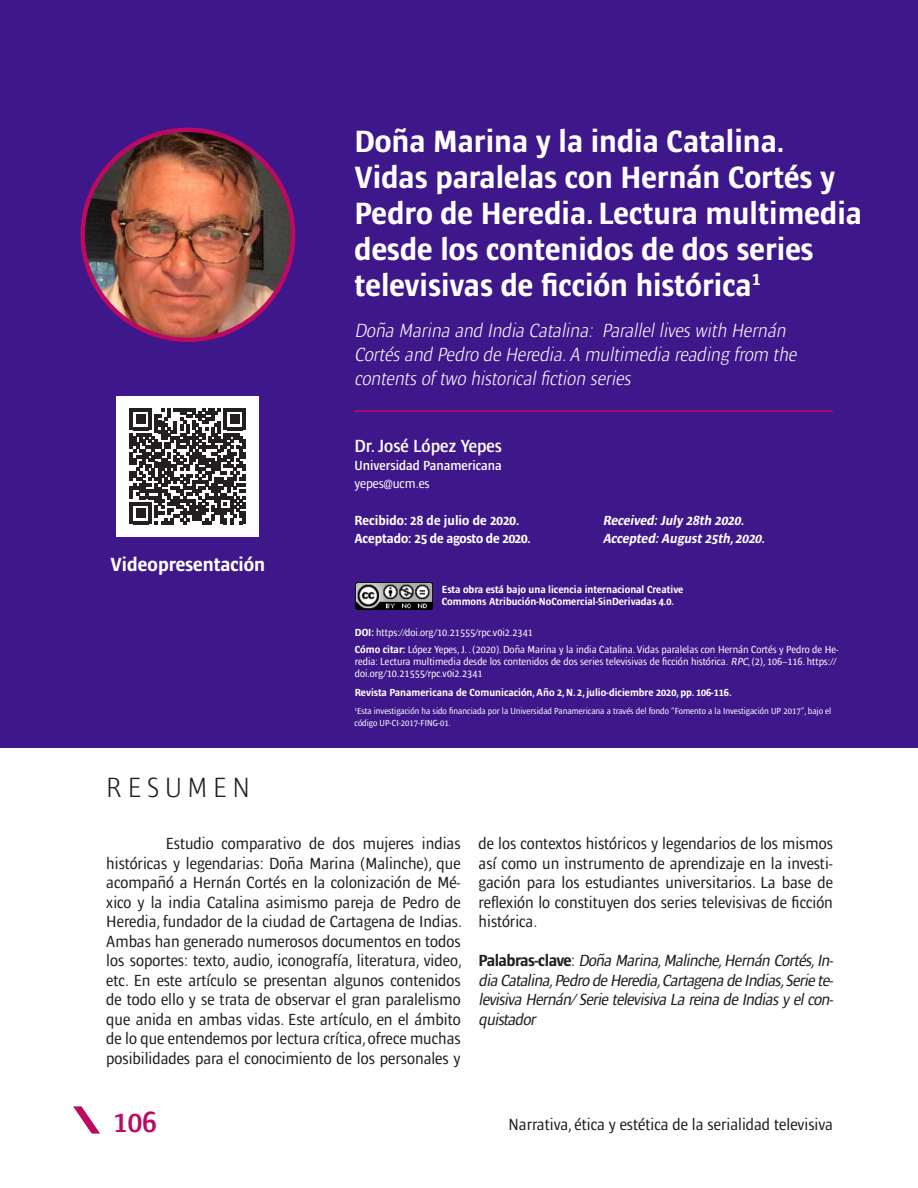
<style>
.page{position:relative;width:918px;height:1188px;background:#fff}
.page>*{position:absolute;margin:0;border:0;box-sizing:border-box;transform-origin:0 0}
.Título_artículo_blan{font:700 condensed 31.5px/36px "Ardoise Std";color:#fff}
.t1{font:600 condensed 30px "Ardoise Std";color:#bc0a62}
.Resumen{font:300 condensed 28.5px "Ardoise Std";letter-spacing:.2em;color:#231f20}
.Título_artículo_-_EN{font:italic 300 condensed 19.5px/24px "Ardoise Std";color:#fff}
.Texto_interactivo{font:700 condensed 19.5px "Ardoise Std";color:#fff}
.Autor_interno{font:600 condensed 18px "Ardoise Std";color:#fff}
.Contenido_con_sangrí{font:condensed 16.5px/19.5px "Ardoise Std";color:#231f20;text-align:justify}
.t2{font:italic condensed 16.5px/19.5px "Ardoise Std";color:#231f20;text-align:justify}
.Fechas{font:italic 700 condensed 13.5px "Ardoise Std";color:#fff}
.Fechas-2{font:700 condensed 13.5px "Ardoise Std";letter-spacing:-.02em;color:#fff}
.Fechas-3{font:700 condensed 13.5px "Ardoise Std";color:#fff}
.Universidad{font:600 condensed 13.5px "Ardoise Std";color:#fff}
.Correo_autor{font:condensed 13.5px "Ardoise Std";color:#fff}
.Cómo_citar{font:condensed 10.5px/12px "Ardoise Std";color:#fff}
.Cómo_citar-2{font:700 condensed 10.5px/12px "Ardoise Std";color:#fff}
.Correo_autor-2{font:condensed 9px/12px "Ardoise Std";color:#fff}
.s1{font-weight:700}
.s2{font-style:italic}
.s3{font-weight:700;font-style:normal}
.s4{font-style:normal}
</style>
<div class="page">
<div style="left:0;top:0;width:918px;height:747px;background:#3e178b"></div>
<hr style="left:355px;top:410px;width:478px;height:2px;background:#bc0a62">
<div style="left:117px;top:397px;width:142px;height:140px;background:#fff"></div>
<svg style="left:130px;top:408px;width:116px;height:116px"></svg>
<img style="left:83px;top:130px;width:210px;height:210px;border-radius:105px">
<img style="left:355px;top:582px;width:78px;height:28px">
<svg style="left:73px;top:1106px;width:27px;height:28px"></svg>
<p class="Título_artículo_blan" style="left:355px;top:123px;width:509px">Doña Marina y la india Catalina.<br>Vidas paralelas con Hernán Cortés y Pedro de Heredia. Lectura multimedia desde los contenidos de dos series televisivas de ficción histórica<sup>1</sup></p>
<p class="Título_artículo_-_EN" style="left:355px;top:318px;width:447px">Doña Marina and India Catalina: Parallelliveswith Hernán<br>Cortésand Pedro de Heredia.A multimedia reading from the contentsof two historicalfiction series</p>
<p class="Texto_interactivo" style="left:111px;top:553px;width:156px">Videopresentación</p>
<p class="Autor_interno" style="left:355px;top:436px;width:149px">Dr. José López Yepes</p>
<p class="Universidad" style="left:355px;top:458px;width:149px">Universidad Panamericana</p>
<p class="Correo_autor" style="left:355px;top:476px;width:77px">yepes@ucm.es</p>
<p class="Fechas-3" style="left:355px;top:512px;width:166px">Recibido: 28 de julio de 2020.</p>
<p class="Fechas-2" style="left:355px;top:530px;width:178px">Aceptado: 25 de agosto de 2020.</p>
<p class="Fechas" style="left:603px;top:512px;width:145px">Received:July 28th 2020.</p>
<p class="Fechas" style="left:603px;top:530px;width:166px">Accepted:August25th, 2020.</p>
<p class="Cómo_citar-2" style="left:442px;top:583px;width:243px">Esta obra está bajo una licencia internacional Creative<br>Commons Atribución-NoComercial-SinDerivadas 4.0.</p>
<p class="Cómo_citar" style="left:355px;top:626px;width:180px"><span class="s1">DOI:</span> https://doi.org/10.21555/rpc.v0i2.2341</p>
<p class="Cómo_citar" style="left:355px;top:643px;width:485px"><span class="s1">Cómo citar:</span> López Yepes, J. . (2020). Doña Marina y la india Catalina. Vidas paralelas con Hernán Cortés y Pedro de He&shy;redia: Lectura multimedia desde los contenidos de dos series televisivas de ficción histórica. <span class="s2">RPC</span>, (2), 106–116. https:// doi.org/10.21555/rpc.v0i2.2341</p>
<p class="Cómo_citar-2" style="left:355px;top:686px;width:378px">Revista Panamericana de Comunicación, Año 2, N. 2, julio-diciembre 2020, pp. 106-116.</p>
<p class="Correo_autor-2" style="left:355px;top:705px;width:478px"><sup>1</sup>Esta investigación ha sido financiada por la Universidad Panamericana a través del fondo “Fomento a la Investigación UP 2017”, bajo el código UP-CI-2017-FING-01.</p>
<p class="Resumen" style="left:106px;top:771px;width:145px">RESUMEN</p>
<p class="Contenido_con_sangrí" style="left:106px;top:834px;width:357px;text-indent:60px">Estudio comparativo de dos mujeres indias históricas y legendarias: Doña Marina (Malinche), que acompañó a Hernán Cortés en la colonización de Mé&shy;xico y la india Catalina asimismo pareja de Pedro de Heredia, fundador de la ciudad de Cartagena de Indias.<br>Ambas han generado numerosos documentos en todos los soportes: texto, audio, iconografía, literatura, video, etc. En este artículo se presentan algunos contenidos de todo ello y se trata de observar el gran paralelismo que anida en ambas vidas. Este artículo, en el ámbito de lo que entendemos por lectura crítica, ofrece muchas posibilidades para el conocimiento de los personales y</p>
<p class="Contenido_con_sangrí" style="left:479px;top:834px;width:356px">de los contextos históricos y legendarios de los mismos así como un instrumento de aprendizaje en la investi&shy;gación para los estudiantes universitarios. La base de reflexión lo constituyen dos series televisivas de ficción histórica.</p>
<p class="t2" style="left:479px;top:951px;width:359px"><span class="s3">Pa l a b ra s- c l a ve</span> <span class="s4">:</span> Doña Marina,Malinche,Hernán Cortés,In&shy;dia Catalina,Pedro deHeredia,Cartagena deIndias,Seriete&shy;levisiva Hernán/ Serietelevisiva La reina deIndiasyelcon&shy;quistador</p>
<h2 class="t1" style="left:113px;top:1104px;width:45px">106</h2>
<p class="Contenido_con_sangrí" style="left:509px;top:1115px;width:326px">Narrativa, ética y estética de la serialidad televisiva</p>
</div>
